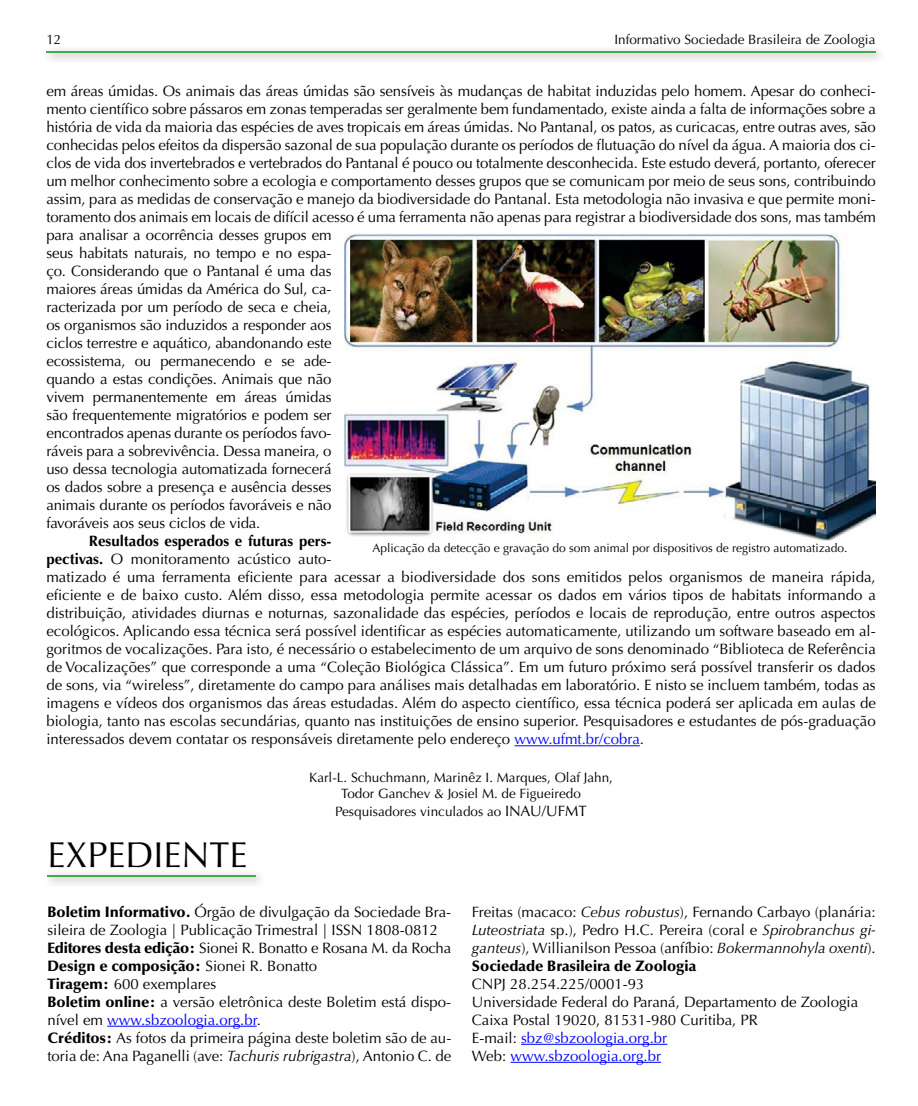
<style>
.page{position:relative;width:918px;height:1106px;background:#fff}
.page>*{position:absolute;margin:0;border:0;box-sizing:border-box;transform-origin:0 0}
.t1{font:36px "Optima";color:#000}
.t2{font:15px/18px "Optima";letter-spacing:-.01em;color:#000}
.t3{font:700 15px "Optima";color:#000}
.t4{font:13.5px/16.2px "Optima";color:#000;text-align:center}
.t5{font:12px "Optima";color:#000}
.s1{font-weight:700}
.s2{color:#00f}
.s3{font-size:15px}
.s4{font-weight:900}
.s5{font-style:italic}
</style>
<div class="page">
<div style="left:42px;top:45px;width:845px;height:19px;background:#000;opacity:.55"></div>
<hr style="left:47px;top:51px;width:829px;height:2px;background:#41ad49">
<div style="left:42px;top:869px;width:225px;height:19px;background:#000;opacity:.55"></div>
<hr style="left:47px;top:874px;width:209px;height:2px;background:#41ad49">
<hr style="left:107px;top:1025px;width:150px;height:1px;background:#00f">
<hr style="left:521px;top:1043px;width:146px;height:1px;background:#00f">
<hr style="left:511px;top:1061px;width:150px;height:1px;background:#00f">
<hr style="left:514px;top:745px;width:126px;height:1px;background:#00f">
<img style="left:344px;top:234px;width:532px;height:307px">
<p class="t4" style="left:46px;top:31px;width:17px">12</p>
<p class="t4" style="left:614px;top:31px;width:263px">Informativo Sociedade Brasileira de Zoologia</p>
<p class="t2" style="left:46px;top:82px;width:831px">em áreas úmidas. Os animais das áreas úmidas são sensíveis às mudanças de habitat induzidas pelo homem. Apesar do conheci-</p>
<p class="t2" style="left:46px;top:100px;width:831px">mento científico sobre pássaros em zonas temperadas ser geralmente bem fundamentado, existe ainda a falta de informações sobre a</p>
<p class="t2" style="left:46px;top:118px;width:831px">história de vida da maioria das espécies de aves tropicais em áreas úmidas. No Pantanal, os patos, as curicacas, entre outras aves, são</p>
<p class="t2" style="left:46px;top:136px;width:831px">conhecidas pelos efeitos da dispersão sazonal de sua população durante os períodos de flutuação do nível da água. A maioria dos ci-</p>
<p class="t2" style="left:46px;top:154px;width:831px">clos de vida dos invertebrados e vertebrados do Pantanal é pouco ou totalmente desconhecida. Este estudo deverá, portanto, oferecer</p>
<p class="t2" style="left:46px;top:172px;width:831px">um melhor conhecimento sobre a ecologia e comportamento desses grupos que se comunicam por meio de seus sons, contribuindo</p>
<p class="t2" style="left:46px;top:190px;width:831px">assim, para as medidas de conservação e manejo da biodiversidade do Pantanal. Esta metodologia não invasiva e que permite moni-</p>
<p class="t2" style="left:46px;top:208px;width:831px">toramento dos animais em locais de difícil acesso é uma ferramenta não apenas para registrar a biodiversidade dos sons, mas também</p>
<p class="t2" style="left:46px;top:226px;width:287px">para analisar a ocorrência desses grupos em</p>
<p class="t2" style="left:46px;top:244px;width:287px">seus habitats naturais, no tempo e no espa-</p>
<p class="t2" style="left:46px;top:262px;width:287px">ço. Considerando que o Pantanal é uma das</p>
<p class="t2" style="left:46px;top:280px;width:287px">maiores áreas úmidas da América do Sul, ca-</p>
<p class="t2" style="left:46px;top:298px;width:287px">racterizada por um período de seca e cheia,</p>
<p class="t2" style="left:46px;top:316px;width:287px">os organismos são induzidos a responder aos</p>
<p class="t2" style="left:46px;top:334px;width:287px">ciclos terrestre e aquático, abandonando este</p>
<p class="t2" style="left:46px;top:352px;width:287px">ecossistema, ou permanecendo e se ade-</p>
<p class="t2" style="left:46px;top:370px;width:287px">quando a estas condições. Animais que não</p>
<p class="t2" style="left:46px;top:388px;width:287px">vivem permanentemente em áreas úmidas</p>
<p class="t2" style="left:46px;top:406px;width:287px">são frequentemente migratórios e podem ser</p>
<p class="t2" style="left:46px;top:424px;width:287px">encontrados apenas durante os períodos favo-</p>
<p class="t2" style="left:46px;top:442px;width:287px">ráveis para a sobrevivência. Dessa maneira, o</p>
<p class="t2" style="left:46px;top:460px;width:287px">uso dessa tecnologia automatizada fornecerá</p>
<p class="t2" style="left:46px;top:478px;width:287px">os dados sobre a presença e ausência desses</p>
<p class="t2" style="left:46px;top:496px;width:287px">animais durante os períodos favoráveis e não</p>
<p class="t2" style="left:46px;top:514px;width:216px">favoráveis aos seus ciclos de vida.</p>
<p class="t3" style="left:89px;top:532px;width:244px">Resultados esperados e futuras pers-</p>
<p class="t2" style="left:46px;top:550px;width:287px"><span class="s1">pectivas.</span> O monitoramento acústico auto-</p>
<p class="t2" style="left:46px;top:568px;width:831px">matizado é uma ferramenta eficiente para acessar a biodiversidade dos sons emitidos pelos organismos de maneira rápida,</p>
<p class="t2" style="left:46px;top:586px;width:831px">eficiente e de baixo custo. Além disso, essa metodologia permite acessar os dados em vários tipos de habitats informando a</p>
<p class="t2" style="left:46px;top:604px;width:831px">distribuição, atividades diurnas e noturnas, sazonalidade das espécies, períodos e locais de reprodução, entre outros aspectos</p>
<p class="t2" style="left:46px;top:622px;width:831px">ecológicos. Aplicando essa técnica será possível identificar as espécies automaticamente, utilizando um software baseado em al-</p>
<p class="t2" style="left:46px;top:640px;width:831px">goritmos de vocalizações. Para isto, é necessário o estabelecimento de um arquivo de sons denominado “Biblioteca de Referência</p>
<p class="t2" style="left:46px;top:658px;width:831px">de Vocalizações” que corresponde a uma “Coleção Biológica Clássica”. Em um futuro próximo será possível transferir os dados</p>
<p class="t2" style="left:46px;top:676px;width:831px">de sons, via “wireless”, diretamente do campo para análises mais detalhadas em laboratório. E nisto se incluem também, todas as</p>
<p class="t2" style="left:46px;top:694px;width:831px">imagens e vídeos dos organismos das áreas estudadas. Além do aspecto científico, essa técnica poderá ser aplicada em aulas de</p>
<p class="t2" style="left:46px;top:712px;width:831px">biologia, tanto nas escolas secundárias, quanto nas instituições de ensino superior. Pesquisadores e estudantes de pós-graduação</p>
<p class="t2" style="left:46px;top:730px;width:599px">interessados devem contatar os responsáveis diretamente pelo endereço <span class="s2">www.ufmt.br/cobra</span>.</p>
<p class="t4" style="left:309px;top:769px;width:305px">Karl-L. Schuchmann, Marinêz I. Marques, Olaf Jahn,<br>Todor Ganchev &amp; Josiel M. de Figueiredo</p>
<p class="t4" style="left:335px;top:803px;width:253px">Pesquisadores vinculados ao <span class="s3">INAU/UFMT</span></p>
<p class="t5" style="left:373px;top:541px;width:476px">Aplicação da detecção e gravação do som animal por dispositivos de registro automatizado.</p>
<p class="t1" style="left:47px;top:834px;width:202px">EXPEDIENTE</p>
<p class="t2" style="left:47px;top:902px;width:405px"><span class="s4">Boletim Informativo.</span> Órgão de divulgação da Sociedade Bra&shy;sileira de Zoologia | Publicação Trimestral | ISSN 1808-0812<br><span class="s4">Editores desta edição:</span> Sionei R. Bonatto e Rosana M. da Rocha <span class="s4">Design e composição:</span> Sionei R. Bonatto<br><span class="s4">Tiragem:</span> 600 exemplares<br><span class="s4">Boletim online:</span> a versão eletrônica deste Boletim está dispo&shy;nível em <span class="s2">www.sbzoologia.org.br</span>.<br><span class="s4">Créditos:</span> As fotos da primeira página deste boletim são de au&shy;toria de: Ana Paganelli (ave: <span class="s5">Tachuris rubrigastra</span>), Antonio C. de</p>
<p class="t2" style="left:472px;top:902px;width:405px">Freitas (macaco: <span class="s5">Cebus robustus</span>), Fernando Carbayo (planária:<br><span class="s5">Luteostriata</span> sp.), Pedro H.C. Pereira (coral e <span class="s5">Spirobranchus gi&shy;ganteus</span>), Willianilson Pessoa (anfíbio: <span class="s5">Bokermannohyla oxenti</span>).<br><span class="s4">Sociedade Brasileira de Zoologia<br></span>CNPJ 28.254.225/0001-93<br>Universidade Federal do Paraná, Departamento de Zoologia Caixa Postal 19020, 81531-980 Curitiba, PR<br>E-mail: <span class="s2">sbz@sbzoologia.org.br<br></span>Web: <span class="s2">www.sbzoologia.org.br</span></p>
</div>
